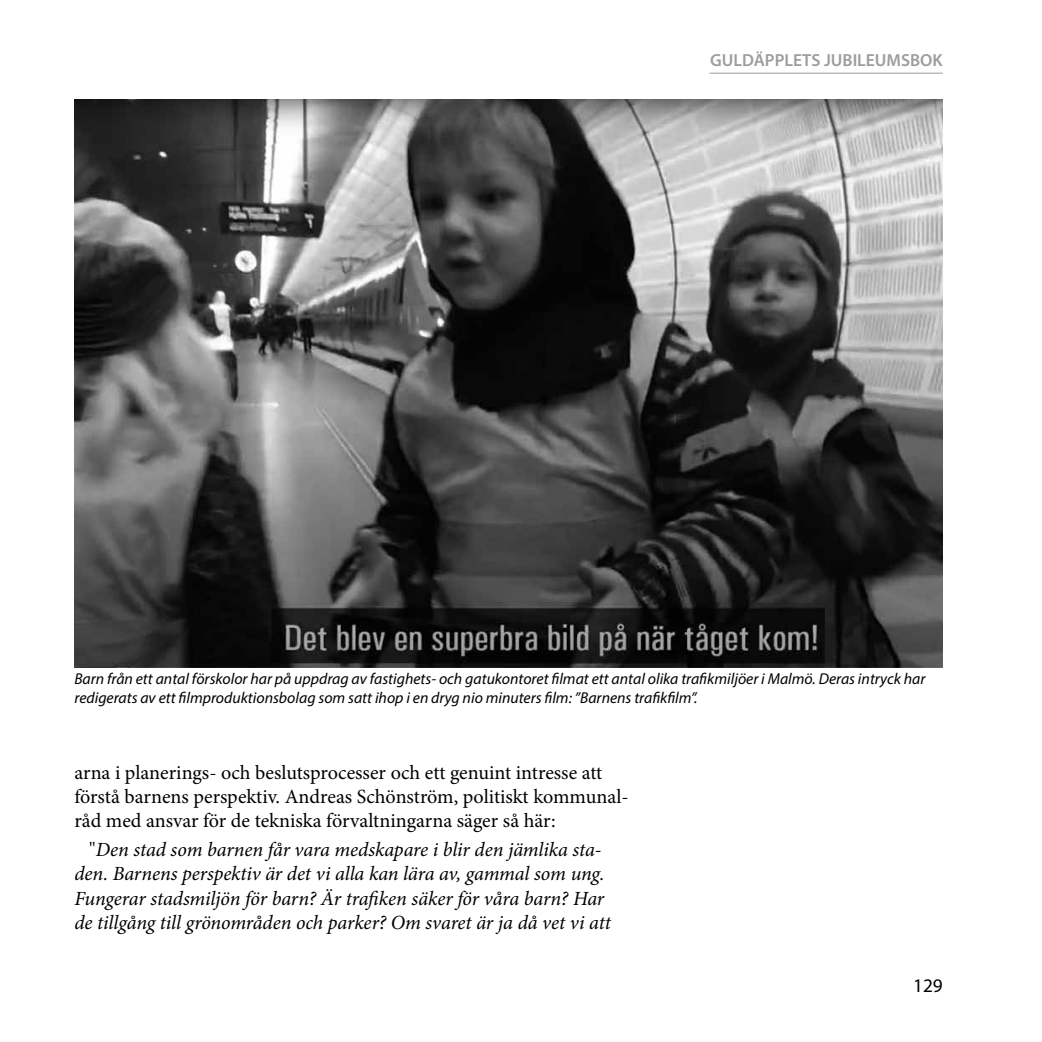
<style>
.page{position:relative;width:1042px;height:1042px;background:#fff}
.page>*{position:absolute;margin:0;border:0;box-sizing:border-box;transform-origin:0 0}
.t1{font:italic 20.12px/24.2px "Minion Pro";letter-spacing:-.01em;color:#000;text-align:center}
.t2{font:20.12px/24.2px "Minion Pro";letter-spacing:-.005em;color:#000}
.t3{font:19.25px "Myriad Pro";color:#000}
.t4{font:600 17.5px "Myriad Pro";color:#9d9d9c}
.t5{font:italic 15.75px/18.9px "Myriad Pro";color:#000}
.s1{font-style:normal}
</style>
<div class="page">
<hr style="left:709px;top:73px;width:234px;height:1px;background:#9d9d9c">
<img style="left:74px;top:99px;width:869px;height:568px">
<p class="t4" style="left:710px;top:49px;width:234px">GULDÄPPLETS JUBILEUMSBOK</p>
<p class="t5" style="left:74px;top:669px;width:852px">Barn från ett antal förskolor har på uppdrag av fastighets- och gatukontoret filmat ett antal olika trafikmiljöer i Malmö. Deras intryck har redigerats av ett filmproduktionsbolag som satt ihop i en dryg nio minuters film: ”Barnens trafikfilm”.</p>
<p class="t2" style="left:74px;top:760px;width:556px">arna i planerings- och beslutsprocesser och ett genuint intresse att förstå barnens perspektiv. Andreas Schönström, politiskt kommunal&shy;råd med ansvar för de tekniska förvaltningarna säger så här:</p>
<p class="t1" style="left:74px;top:837px;width:538px"><span class="s1">"</span>Den stad som barnen får vara medskapare i blir den jämlika sta&shy;den. Barnens perspektiv är det vi alla kan lära av, gammal som ung.<br>Fungerar stadsmiljön för barn? Är trafiken säker för våra barn? Har de tillgång till grönområden och parker? Om svaret är ja då vet vi att</p>
<p class="t3" style="left:913px;top:973px;width:31px">129</p>
</div>
